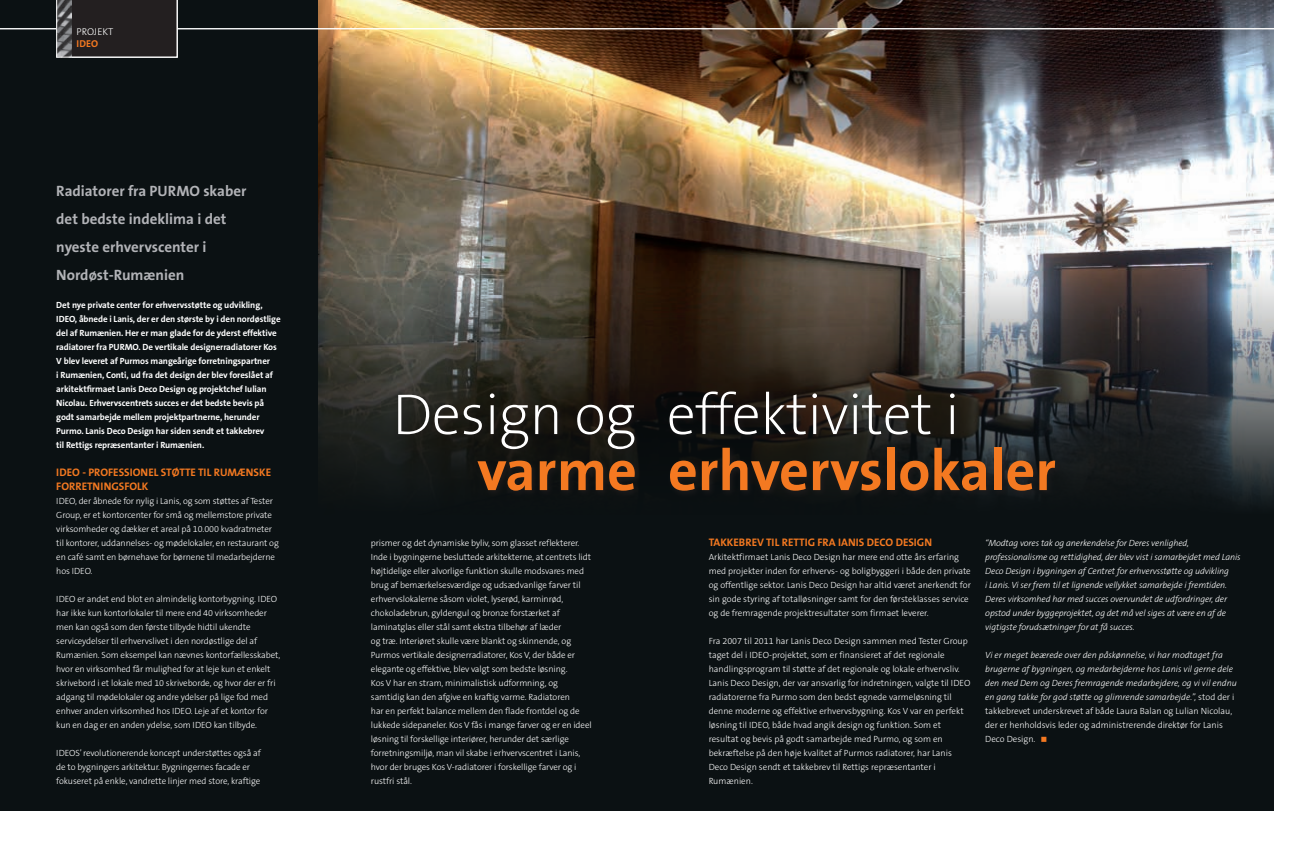
<style>
.page{position:relative;width:1304px;height:842px;background:#fff}
.page>*{position:absolute;margin:0;border:0;box-sizing:border-box;transform-origin:0 0}
.t1{font:200 58px/56px "The Sans CE B2";letter-spacing:-.01em;color:#fff}
.t2{font:700 15px/28px "The Sans B7";color:#b2b3b7}
.t3{font:700 11px "The Sans B7";letter-spacing:.01em;color:#f47921}
.t4{font:700 11px "The Sans CE B7";color:#f47921}
.t5{font:300 10px/12px "The Sans B3";color:#fff}
.t6{font:300 9px/14px "The Sans B3";letter-spacing:-.01em;color:#fff}
.t7{font:italic 300 9px/14px "The Sans B3";letter-spacing:-.01em;color:#fff}
.t8{font:700 9px/14px "The Sans B7";letter-spacing:-.01em;color:#fff}
.s1{font-family:"The Sans B7";font-weight:700;color:#f47921}
.s2{font-style:normal}
</style>
<div class="page">
<img style="left:0;top:0;width:1274px;height:810px">
<hr style="left:0;top:28px;width:1276px;height:1px;background:#fff">
<div style="left:394px;top:387px;width:669px;height:112px;background:#231f20;opacity:.75"></div>
<svg style="left:56px;top:0;width:122px;height:58px;background:#343031"></svg>
<svg style="left:1041px;top:737px;width:5px;height:5px"></svg>
<p class="t5" style="left:77px;top:27px;width:23px">projekt<br><span class="s1">ide o</span></p>
<p class="t2" style="left:56px;top:178px;width:192px">Radiatorer fra PURMO skaber det bedste indeklima i det nyeste erhvervscenter i<br>Nordøst-Rumænien</p>
<p class="t8" style="left:56px;top:298px;width:226px">Det nye private center for erhvervsstøtte og udvikling, IDEO, åbnede i Lanis, der er den største by i den nordøstlige del af Rumænien. Her er man glade for de yderst effektive radiatorer fra PURMO. De vertikale designerradiatorer Kos V blev leveret af Purmos mangeårige forretningspartner<br>i Rumænien, Conti, ud fra det design der blev foreslået af arkitektfirmaet Lanis Deco Design og projektchef Iulian Nicolau. Erhvervscentrets succes er det bedste bevis på godt samarbejde mellem projektpartnerne, herunder Purmo. Lanis Deco Design har siden sendt et takkebrev<br>til Rettigs repræsentanter i Rumænien.</p>
<p class="t3" style="left:56px;top:466px;width:58px">IDEO - professi</p>
<p class="t3" style="left:133px;top:466px;width:35px">onel støtte</p>
<p class="t3" style="left:198px;top:466px;width:25px">ti l rum</p>
<p class="t3" style="left:237px;top:466px;width:34px">ænske</p>
<p class="t3" style="left:56px;top:480px;width:20px">forret</p>
<p class="t3" style="left:93px;top:480px;width:57px">ningsfolk</p>
<p class="t6" style="left:56px;top:495px;width:224px">IDEO, der åbnede for nylig i Lanis, og som støttes af Tester Group, er et kontorcenter for små og mellemstore private virksomheder og dækker et areal på 10.000 kvadratmeter til kontorer, uddannelses- og mødelokaler, en restaurant og en café samt en børnehave for børnene til medarbejderne hos IDEO.</p>
<p class="t6" style="left:56px;top:593px;width:226px">IDEO er andet end blot en almindelig kontorbygning. IDEO har ikke kun kontorlokaler til mere end 40 virksomheder men kan også som den første tilbyde hidtil ukendte serviceydelser til erhvervslivet i den nordøstlige del af Rumænien. Som eksempel kan nævnes kontorfællesskabet, hvor en virksomhed får mulighed for at leje kun et enkelt skrivebord i et lokale med 10 skriveborde, og hvor der er fri adgang til mødelokaler og andre ydelser på lige fod med enhver anden virksomhed hos IDEO. Leje af et kontor for kun en dag er en anden ydelse, som IDEO kan tilbyde.</p>
<p class="t6" style="left:56px;top:747px;width:206px">IDEOS’ revolutionerende koncept understøttes også af de to bygningers arkitektur. Bygningernes facade er fokuseret på enkle, vandrette linjer med store, kraftige</p>
<p class="t1" style="left:477px;top:390px;width:580px;text-indent:-85px">Design og effektivitet i <span class="s1">varme erhvervslokaler</span></p>
<p class="t6" style="left:371px;top:537px;width:222px">prismer og det dynamiske byliv, som glasset reflekterer.<br>Inde i bygningerne besluttede arkitekterne, at centrets lidt højtidelige eller alvorlige funktion skulle modsvares med brug af bemærkelsesværdige og udsædvanlige farver til erhvervslokalerne såsom violet, lyserød, karminrød, chokoladebrun, gyldengul og bronze forstærket af laminatglas eller stål samt ekstra tilbehør af læder<br>og træ. Interiøret skulle være blankt og skinnende, og Purmos vertikale designerradiatorer, Kos V, der både er elegante og effektive, blev valgt som bedste løsning.<br>Kos V har en stram, minimalistisk udformning, og samtidig kan den afgive en kraftig varme. Radiatoren<br>har en perfekt balance mellem den flade frontdel og de lukkede sidepaneler. Kos V fås i mange farver og er en ideel løsning til forskellige interiører, herunder det særlige forretningsmiljø, man vil skabe i erhvervscentret i Lanis, hvor der bruges Kos V-radiatorer i forskellige farver og i rustfri stål.</p>
<p class="t4" style="left:709px;top:536px;width:225px">TAKKEBREV TIL RETTIG FRA IANIS DECO DESIGN</p>
<p class="t6" style="left:709px;top:551px;width:264px">Arkitektfirmaet Lanis Deco Design har mere end otte års erfaring med projekter inden for erhvervs- og boligbyggeri i både den private og offentlige sektor. Lanis Deco Design har altid været anerkendt for sin gode styring af totalløsninger samt for den førsteklasses service og de fremragende projektresultater som firmaet leverer.</p>
<p class="t6" style="left:709px;top:635px;width:263px">Fra 2007 til 2011 har Lanis Deco Design sammen med Tester Group taget del i IDEO-projektet, som er finansieret af det regionale handlingsprogram til støtte af det regionale og lokale erhvervsliv.<br>Lanis Deco Design, der var ansvarlig for indretningen, valgte til IDEO radiatorerne fra Purmo som den bedst egnede varmeløsning til denne moderne og effektive erhvervsbygning. Kos V var en perfekt løsning til IDEO, både hvad angik design og funktion. Som et resultat og bevis på godt samarbejde med Purmo, og som en bekræftelse på den høje kvalitet af Purmos radiatorer, har Lanis Deco Design sendt et takkebrev til Rettigs repræsentanter i Rumænien.</p>
<p class="t7" style="left:985px;top:537px;width:257px">“Modtag vores tak og anerkendelse for Deres venlighed, professionalisme og rettidighed, der blev vist i samarbejdet med Lanis Deco Design i bygningen af Centret for erhvervsstøtte og udvikling<br>i Lanis. Vi ser frem til et lignende vellykket samarbejde i fremtiden.<br>Deres virksomhed har med succes overvundet de udfordringer, der opstod under byggeprojektet, og det må vel siges at være en af de vigtigste forudsætninger for at få succes.</p>
<p class="t7" style="left:985px;top:649px;width:253px">Vi er meget beærede over den påskønnelse, vi har modtaget fra brugerne af bygningen, og medarbejderne hos Lanis vil gerne dele den med Dem og Deres fremragende medarbejdere, og vi vil endnu en gang takke for god støtte og glimrende samarbejde.”, <span class="s2">stod der i takkebrevet underskrevet af både Laura Balan og Lulian Nicolau, der er henholdsvis leder og administrerende direktør for Lanis Deco Design.</span></p>
</div>
